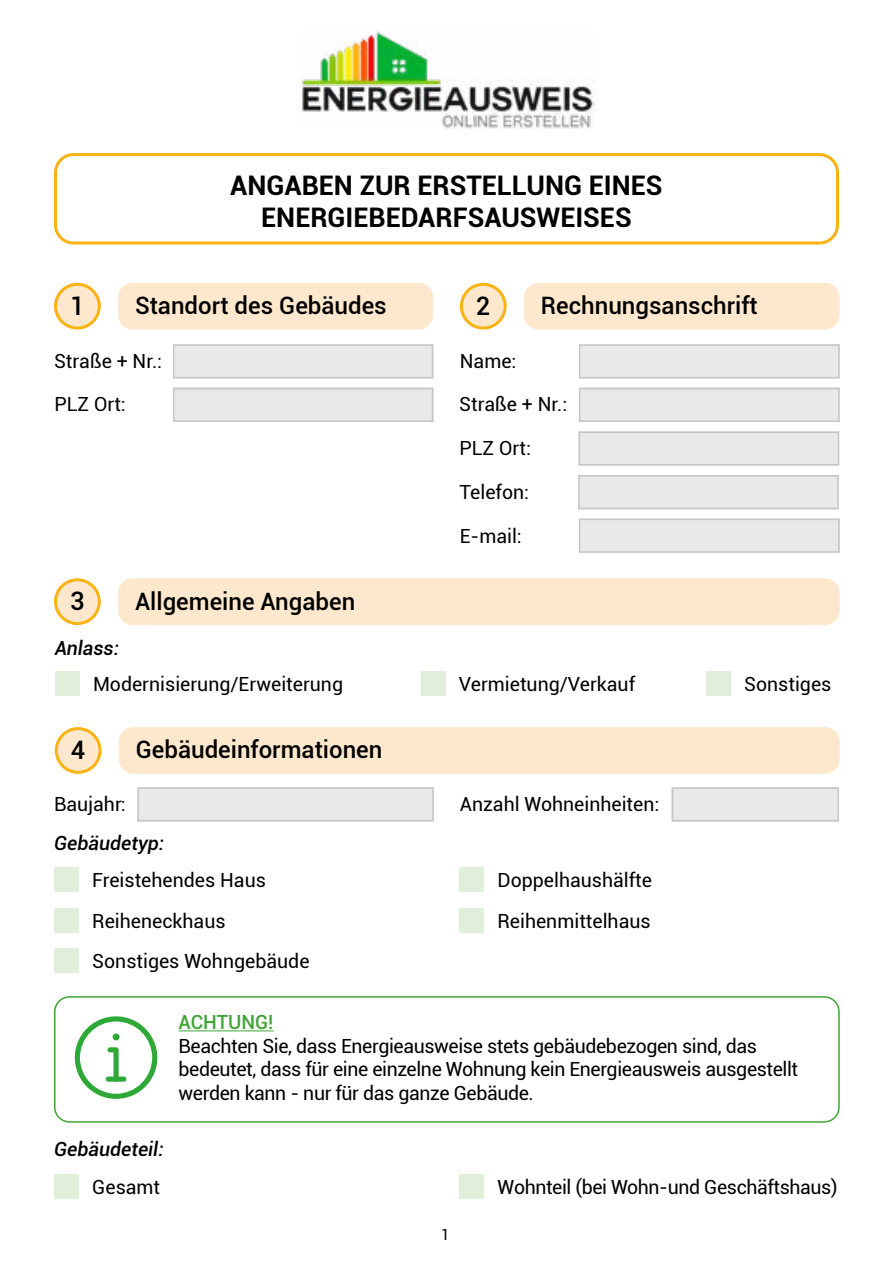
<style>
.page{position:relative;width:893px;height:1263px;background:#fff}
.page>*{position:absolute;margin:0;border:0;box-sizing:border-box;transform-origin:0 0}
.t1{font:700 27px/32.4px "Roboto";color:#000;text-align:center}
.t2{font:500 25.5px "Roboto";color:#000}
.t3{font:500 24px "Roboto";color:#000}
.t4{font:19.5px "Roboto";color:#000}
.t5{font:19.5px/23.4px "Roboto";letter-spacing:-.02em;color:#000}
.t6{font:italic 500 19.5px "Roboto";color:#000}
.t7{font:500 19.5px "Roboto";color:#3fa535}
.t8{font:15px "Roboto";color:#000}
</style>
<div class="page">
<img style="left:299px;top:31px;width:295px;height:97px">
<div style="left:54px;top:153px;width:785px;height:91px;border:3px solid #fab313;border-radius:18px"></div>
<div style="left:524px;top:283px;width:316px;height:47px;background:#fde8cd;border-radius:15px"></div>
<div style="left:461px;top:284px;width:44px;height:44px;background:#fde8cd;border-radius:50%"></div>
<div style="left:460px;top:283px;width:47px;height:47px;border:3px solid #fab313;border-radius:50%"></div>
<div style="left:118px;top:283px;width:315px;height:47px;background:#fde8cd;border-radius:15px"></div>
<div style="left:55px;top:284px;width:44px;height:44px;background:#fde8cd;border-radius:50%"></div>
<div style="left:54px;top:283px;width:47px;height:47px;border:3px solid #fab313;border-radius:50%"></div>
<div style="left:118px;top:578px;width:722px;height:47px;background:#fde8cd;border-radius:15px"></div>
<div style="left:55px;top:580px;width:44px;height:43px;background:#fde8cd;border-radius:50%"></div>
<div style="left:54px;top:578px;width:47px;height:47px;border:3px solid #fab313;border-radius:50%"></div>
<div style="left:119px;top:727px;width:721px;height:47px;background:#fde8cd;border-radius:15px"></div>
<div style="left:56px;top:728px;width:44px;height:44px;background:#fde8cd;border-radius:50%"></div>
<div style="left:55px;top:727px;width:47px;height:47px;border:3px solid #fab313;border-radius:50%"></div>
<div style="left:54px;top:996px;width:786px;height:127px;border:2px solid #3fa535;border-radius:15px"></div>
<hr style="left:179px;top:1030px;width:95px;height:1px;background:#3fa535">
<svg style="left:75px;top:1016px;width:82px;height:83px"></svg>
<div style="left:106px;top:1076px;width:20px;height:6px;background:#2ea836;border-radius:3px"></div>
<div style="left:579px;top:344px;width:261px;height:34px;background:#e9e9e9"></div>
<div style="left:579px;top:344px;width:261px;height:34px;border:1px solid #c6c6c6"></div>
<div style="left:579px;top:388px;width:261px;height:34px;background:#e9e9e9"></div>
<div style="left:579px;top:388px;width:261px;height:34px;border:1px solid #c6c6c6"></div>
<div style="left:579px;top:431px;width:260px;height:34px;background:#e9e9e9"></div>
<div style="left:579px;top:431px;width:260px;height:34px;border:1px solid #c6c6c6"></div>
<div style="left:578px;top:475px;width:261px;height:34px;background:#e9e9e9"></div>
<div style="left:578px;top:475px;width:261px;height:34px;border:1px solid #c6c6c6"></div>
<div style="left:579px;top:519px;width:261px;height:34px;background:#e9e9e9"></div>
<div style="left:579px;top:519px;width:261px;height:34px;border:1px solid #c6c6c6"></div>
<div style="left:173px;top:344px;width:260px;height:34px;background:#e9e9e9"></div>
<div style="left:173px;top:344px;width:260px;height:34px;border:1px solid #c6c6c6"></div>
<div style="left:173px;top:388px;width:260px;height:34px;background:#e9e9e9"></div>
<div style="left:173px;top:388px;width:260px;height:34px;border:1px solid #c6c6c6"></div>
<div style="left:55px;top:671px;width:25px;height:25px;background:#e1eed9"></div>
<div style="left:421px;top:671px;width:25px;height:25px;background:#e1eed9"></div>
<div style="left:706px;top:671px;width:25px;height:25px;background:#e1eed9"></div>
<div style="left:137px;top:787px;width:297px;height:34px;background:#e9e9e9"></div>
<div style="left:137px;top:787px;width:297px;height:34px;border:1px solid #c6c6c6"></div>
<div style="left:672px;top:787px;width:167px;height:34px;background:#e9e9e9"></div>
<div style="left:672px;top:787px;width:167px;height:34px;border:1px solid #c6c6c6"></div>
<div style="left:54px;top:867px;width:25px;height:25px;background:#e1eed9"></div>
<div style="left:459px;top:867px;width:25px;height:25px;background:#e1eed9"></div>
<div style="left:54px;top:908px;width:25px;height:24px;background:#e1eed9"></div>
<div style="left:459px;top:908px;width:25px;height:24px;background:#e1eed9"></div>
<div style="left:54px;top:948px;width:25px;height:24px;background:#e1eed9"></div>
<div style="left:54px;top:1174px;width:25px;height:24px;background:#e1eed9"></div>
<div style="left:459px;top:1174px;width:25px;height:24px;background:#e1eed9"></div>
<h1 class="t1" style="left:230px;top:169px;width:434px">ANGABEN ZUR ERSTELLUNG EINES<br>ENERGIEBEDARFSAUSWEISES</h1>
<h2 class="t2" style="left:70px;top:295px;width:16px">1</h2>
<p class="t3" style="left:135px;top:295px;width:253px">Standort des Gebäudes</p>
<p class="t4" style="left:54px;top:352px;width:110px">Straße + Nr.:</p>
<p class="t4" style="left:54px;top:396px;width:73px">PLZ Ort:</p>
<h2 class="t2" style="left:476px;top:295px;width:16px">2</h2>
<p class="t3" style="left:541px;top:295px;width:218px">Rechnungsanschrift</p>
<p class="t4" style="left:460px;top:352px;width:58px">Name:</p>
<p class="t4" style="left:459px;top:396px;width:110px">Straße + Nr.:</p>
<p class="t4" style="left:459px;top:439px;width:73px">PLZ Ort:</p>
<p class="t4" style="left:460px;top:483px;width:71px">Telefon:</p>
<p class="t4" style="left:460px;top:528px;width:64px">E-mail:</p>
<h2 class="t2" style="left:70px;top:590px;width:16px">3</h2>
<p class="t3" style="left:135px;top:591px;width:222px">Allgemeine Angaben</p>
<p class="t6" style="left:55px;top:640px;width:66px">Anlass:</p>
<p class="t4" style="left:93px;top:676px;width:252px">Modernisierung/Erweiterung</p>
<p class="t4" style="left:459px;top:676px;width:178px">Vermietung/Verkauf</p>
<p class="t4" style="left:744px;top:676px;width:89px">Sonstiges</p>
<h2 class="t2" style="left:71px;top:739px;width:16px">4</h2>
<p class="t3" style="left:136px;top:739px;width:248px">Gebäudeinformationen</p>
<p class="t4" style="left:54px;top:795px;width:73px">Baujahr:</p>
<p class="t4" style="left:460px;top:795px;width:201px">Anzahl Wohneinheiten:</p>
<p class="t6" style="left:54px;top:835px;width:112px">Gebäudetyp:</p>
<p class="t4" style="left:92px;top:872px;width:175px">Freistehendes Haus</p>
<p class="t4" style="left:497px;top:872px;width:156px">Doppelhaushälfte</p>
<p class="t4" style="left:92px;top:912px;width:135px">Reiheneckhaus</p>
<p class="t4" style="left:497px;top:912px;width:155px">Reihenmittelhaus</p>
<p class="t4" style="left:92px;top:953px;width:219px">Sonstiges Wohngebäude</p>
<p class="t7" style="left:179px;top:1014px;width:96px">ACHTUNG!</p>
<p class="t5" style="left:179px;top:1035px;width:621px">Beachten Sie, dass Energieausweise stets gebäudebezogen sind, das bedeutet, dass für eine einzelne Wohnung kein Energieausweis ausgestellt werden kann - nur für das ganze Gebäude.</p>
<p class="t6" style="left:54px;top:1141px;width:111px">Gebäudeteil:</p>
<p class="t4" style="left:92px;top:1178px;width:69px">Gesamt</p>
<p class="t5" style="left:497px;top:1176px;width:342px">Wohnteil (bei Wohn-und Geschäftshaus)</p>
<p class="t8" style="left:441px;top:1228px;width:10px">1</p>
</div>
